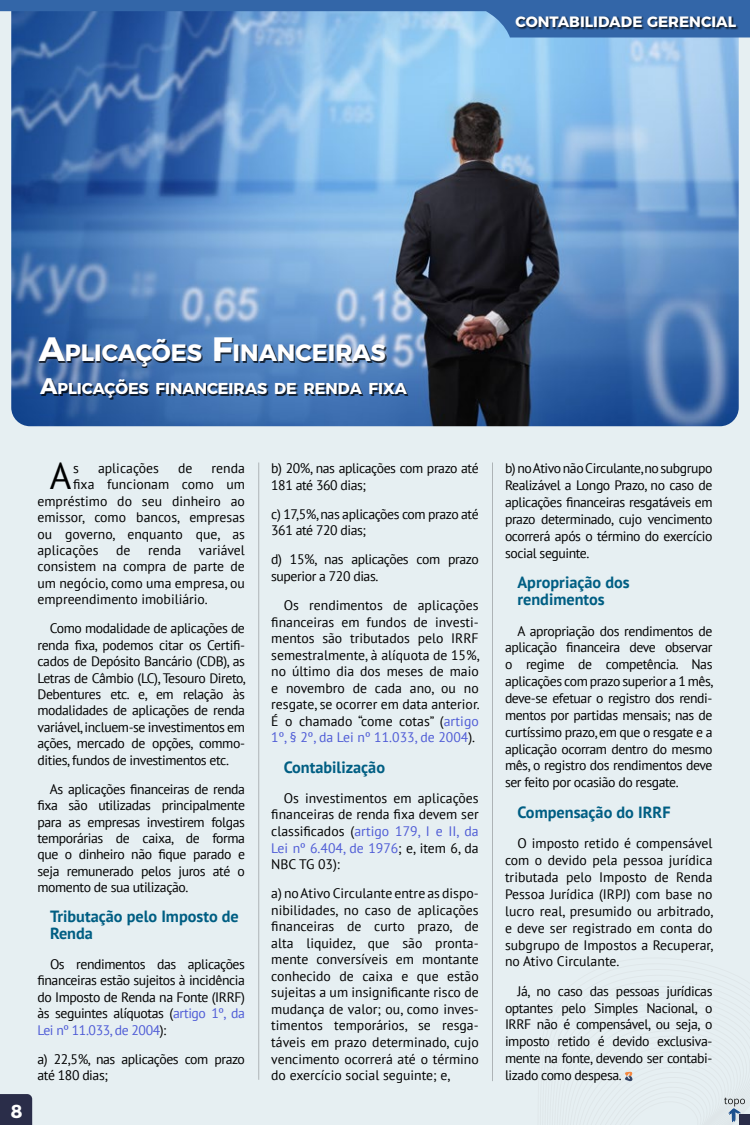
<style>
.page{position:relative;width:750px;height:1125px;background:#e6eff2}
.page>*{position:absolute;margin:0;border:0;box-sizing:border-box;transform-origin:0 0}
.t1{font:37px "PT Sans";color:#000}
.t2{font:700 23.62px "Montserrat";color:#fff}
.t3{font:700 18.75px "Montserrat";color:#fff}
.t4{font:700 16.25px/16.4px "PT Sans";color:#005e83}
.t5{font:700 15.75px "Montserrat";color:#fff}
.t6{font:700 15px "Montserrat";color:#fff}
.t7{font:13.75px/16.5px "PT Sans";letter-spacing:-.03em;color:#000;text-align:justify}
.t8{font:13.75px "PT Sans";color:#000}
.s1{font-size:33.75px}
.s2{font-size:22.5px}
.s3{color:#4f5cd6}
</style>
<div class="page">
<hr style="left:259px;top:462px;width:1px;height:618px;background:#000">
<hr style="left:492px;top:462px;width:1px;height:619px;background:#000">
<img style="left:11px;top:38px;width:728px;height:388px">
<svg style="left:0;top:0;width:750px;height:38px;background:#4f7fb9"></svg>
<div style="left:516px;top:16px;width:222px;height:14px;background:#000;opacity:.75"></div>
<svg style="left:0;top:1094px;width:32px;height:31px"></svg>
<svg style="left:492px;top:955px;width:258px;height:170px"></svg>
<svg style="left:624px;top:1071px;width:10px;height:11px"></svg>
<div style="left:740px;top:1115px;width:10px;height:10px;background:#2a2d49"></div>
<div style="left:41px;top:380px;width:368px;height:20px;background:#000;opacity:.75"></div>
<div style="left:39px;top:338px;width:348px;height:30px;background:#000;opacity:.75"></div>
<p class="t6" style="left:516px;top:9px;width:222px">CONTABILIDADE GERENCIAL</p>
<h2 class="t2" style="left:39px;top:334px;width:349px"><span class="s1">A</span>PLICAÇÕES <span class="s1">F</span>INANCEIRAS</h2>
<p class="t5" style="left:40px;top:376px;width:369px"><span class="s2">A</span>PLICAÇÕES FINANCEIRAS DE RENDA FIXA</p>
<h3 class="t3" style="left:11px;top:1096px;width:13px">8</h3>
<h1 class="t1" style="left:50px;top:453px;width:23px">A</h1>
<p class="t7" style="left:73px;top:460px;width:7px">s</p>
<p class="t8" style="left:98px;top:459px;width:63px">aplicações</p>
<p class="t7" style="left:178px;top:460px;width:16px">de</p>
<p class="t7" style="left:212px;top:460px;width:35px">renda</p>
<p class="t8" style="left:73px;top:476px;width:173px">fixa funcionam como um</p>
<p class="t8" style="left:37px;top:492px;width:209px">empréstimo do seu dinheiro ao</p>
<p class="t8" style="left:37px;top:509px;width:209px">emissor, como bancos, empresas</p>
<p class="t8" style="left:37px;top:525px;width:209px">ou governo, enquanto que, as</p>
<p class="t8" style="left:37px;top:541px;width:63px">aplicações</p>
<p class="t7" style="left:116px;top:542px;width:16px">de</p>
<p class="t7" style="left:148px;top:542px;width:35px">renda</p>
<p class="t7" style="left:37px;top:542px;width:209px;text-indent:161px">variável consistem na compra de parte de um negócio, como uma empresa, ou empreendimento imobiliário.</p>
<p class="t7" style="left:37px;top:620px;width:210px;text-indent:12px">Como modalidade de aplicações de renda fixa, podemos citar os Certifi&shy;cados de Depósito Bancário (CDB), as Letras de Câmbio (LC), Tesouro Direto, Debentures etc. e, em relação às modalidades de aplicações de renda variável, incluem-se investimentos em ações, mercado de opções, commo&shy;dities, fundos de investimentos etc.</p>
<p class="t7" style="left:37px;top:780px;width:209px;text-indent:12px">As aplicações financeiras de renda fixa são utilizadas principalmente para as empresas investirem folgas temporárias de caixa, de forma que o dinheiro não fique parado e seja remunerado pelos juros até o momento de sua utilização.</p>
<p class="t4" style="left:50px;top:908px;width:190px">Tributação pelo Imposto de<br>Renda</p>
<p class="t7" style="left:38px;top:956px;width:209px;text-indent:12px">Os rendimentos das aplicações financeiras estão sujeitos à incidência do Imposto de Renda na Fonte (IRRF) às seguintes alíquotas (<span class="s3">artigo 1º, da Lei nº 11.033, de 2004</span>):</p>
<p class="t7" style="left:38px;top:1050px;width:209px">a) 22,5%, nas aplicações com prazo até 180 dias;</p>
<p class="t7" style="left:271px;top:460px;width:209px">b) 20%, nas aplicações com prazo até<br>181 até 360 dias;</p>
<p class="t7" style="left:271px;top:506px;width:209px">c) 17,5%, nas aplicações com prazo até<br>361 até 720 dias;</p>
<p class="t7" style="left:271px;top:551px;width:209px">d) 15%, nas aplicações com prazo superior a 720 dias.</p>
<p class="t7" style="left:271px;top:597px;width:210px;text-indent:12px">Os rendimentos de aplicações financeiras em fundos de investi&shy;mentos são tributados pelo IRRF semestralmente, à alíquota de 15%, no último dia dos meses de maio e novembro de cada ano, ou no resgate, se ocorrer em data anterior.<br>É o chamado “come cotas” (<span class="s3">artigo 1º, § 2º, da Lei nº 11.033, de 2004</span>).</p>
<p class="t4" style="left:284px;top:758px;width:103px">Contabilização</p>
<p class="t7" style="left:271px;top:790px;width:209px;text-indent:12px">Os investimentos em aplicações financeiras de renda fixa devem ser classificados (<span class="s3">artigo 179, I e II, da Lei nº 6.404, de 1976</span>; e, item 6, da NBC TG 03):</p>
<p class="t7" style="left:271px;top:885px;width:209px">a) no Ativo Circulante entre as dispo&shy;nibilidades, no caso de aplicações financeiras de curto prazo, de alta liquidez, que são pronta&shy;mente conversíveis em montante conhecido de caixa e que estão sujeitas a um insignificante risco de mudança de valor; ou, como inves&shy;timentos temporários, se resga&shy;táveis em prazo determinado, cujo vencimento ocorrerá até o término do exercício social seguinte; e,</p>
<p class="t7" style="left:505px;top:460px;width:209px;line-height:16.9px">b) no Ativo não Circulante,no subgrupo Realizável a Longo Prazo, no caso de aplicações financeiras resgatáveis em prazo determinado, cujo vencimento ocorrerá após o término do exercício social seguinte.</p>
<p class="t4" style="left:518px;top:574px;width:114px;line-height:16.9px">Apropriação dos rendimentos</p>
<p class="t7" style="left:505px;top:622px;width:210px;line-height:16.9px;text-indent:12px">A apropriação dos rendimentos de aplicação financeira deve observar o regime de competência. Nas aplicações com prazo superior a 1 mês, deve-se efetuar o registro dos rendi&shy;mentos por partidas mensais; nas de curtíssimo prazo, em que o resgate e a aplicação ocorram dentro do mesmo mês, o registro dos rendimentos deve ser feito por ocasião do resgate.</p>
<p class="t4" style="left:518px;top:804px;width:155px">Compensação do IRRF</p>
<p class="t7" style="left:505px;top:835px;width:210px;line-height:16.9px;text-indent:12px">O imposto retido é compensável com o devido pela pessoa jurídica tributada pelo Imposto de Renda Pessoa Jurídica (IRPJ) com base no lucro real, presumido ou arbitrado, e deve ser registrado em conta do subgrupo de Impostos a Recuperar, no Ativo Circulante.</p>
<p class="t7" style="left:505px;top:982px;width:209px;line-height:16.9px;text-indent:12px">Já, no caso das pessoas jurídicas optantes pelo Simples Nacional, o IRRF não é compensável, ou seja, o imposto retido é devido exclusiva&shy;mente na fonte, devendo ser contabi&shy;lizado como despesa.</p>
</div>
